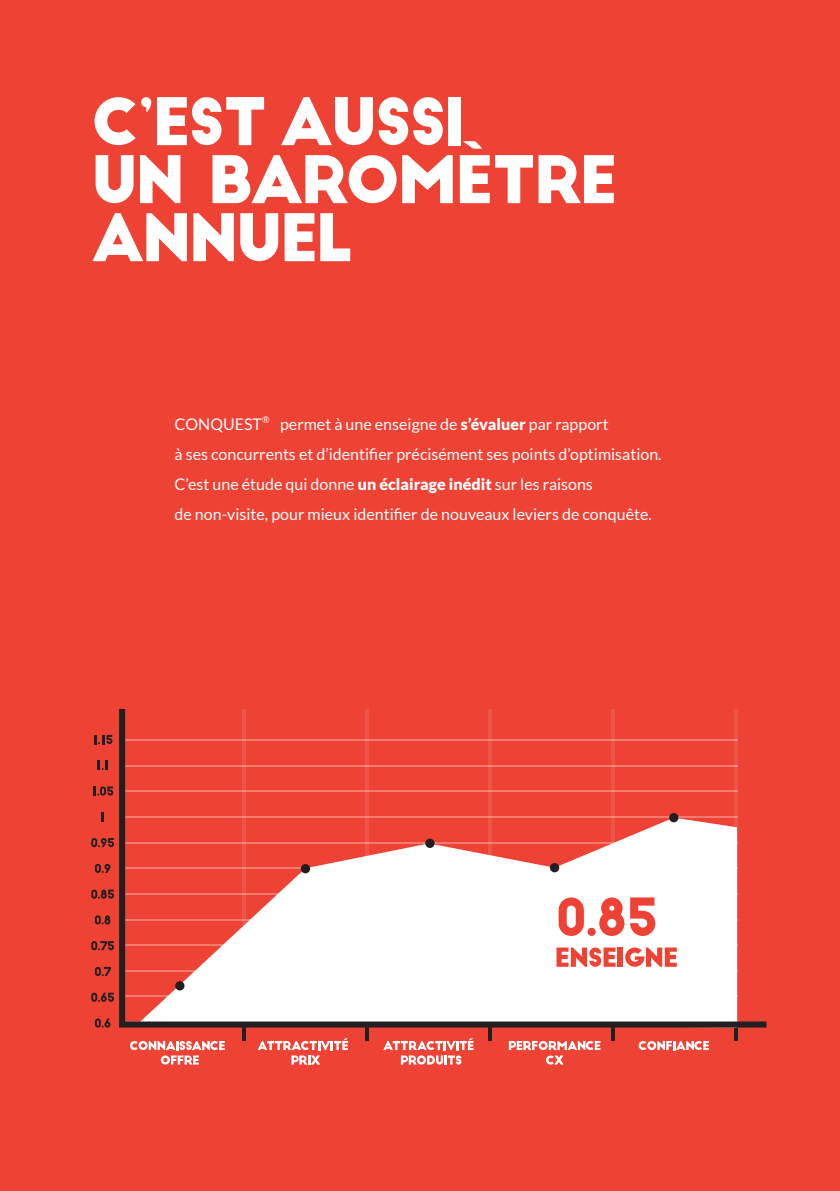
<style>
.page{position:relative;width:840px;height:1191px;background:#fff}
.page>*{position:absolute;margin:0;border:0;box-sizing:border-box;transform-origin:0 0}
.t1{font:64px/58px "Big John";letter-spacing:-.05em;color:#fff}
.Style_de_paragraphe{font:16px/30px "Lato";color:#fff}
.Style_de_paragraphe-2{font:9.4px "Lato";color:#fff}
.s1{font-weight:900}
</style>
<div class="page">
<div style="left:0;top:0;width:839px;height:1191px;background:#ee4235"></div>
<hr style="left:242px;top:1027px;width:3px;height:14px;background:#231f20">
<hr style="left:365px;top:1027px;width:3px;height:14px;background:#231f20">
<hr style="left:488px;top:1027px;width:3px;height:14px;background:#231f20">
<hr style="left:610px;top:1027px;width:3px;height:14px;background:#231f20">
<hr style="left:733px;top:1027px;width:3px;height:14px;background:#231f20">
<svg style="left:130px;top:1041px;width:95px;height:23px"></svg>
<svg style="left:508px;top:1041px;width:92px;height:23px"></svg>
<svg style="left:638px;top:1041px;width:70px;height:9px"></svg>
<svg style="left:95px;top:1018px;width:6px;height:9px"></svg>
<svg style="left:97px;top:1018px;width:13px;height:9px"></svg>
<div style="left:91px;top:992px;width:6px;height:9px;background:#231f20;border-radius:3px"></div>
<svg style="left:93px;top:992px;width:21px;height:9px"></svg>
<svg style="left:95px;top:967px;width:6px;height:9px"></svg>
<svg style="left:97px;top:967px;width:14px;height:9px"></svg>
<div style="left:91px;top:941px;width:6px;height:9px;background:#231f20;border-radius:3px"></div>
<svg style="left:93px;top:941px;width:21px;height:9px"></svg>
<svg style="left:95px;top:915px;width:6px;height:9px"></svg>
<svg style="left:97px;top:915px;width:13px;height:9px"></svg>
<div style="left:91px;top:889px;width:6px;height:9px;background:#231f20;border-radius:3px"></div>
<svg style="left:93px;top:889px;width:21px;height:9px"></svg>
<svg style="left:95px;top:864px;width:6px;height:9px"></svg>
<svg style="left:97px;top:864px;width:13px;height:9px"></svg>
<div style="left:91px;top:838px;width:6px;height:9px;background:#231f20;border-radius:3px"></div>
<svg style="left:93px;top:838px;width:21px;height:9px"></svg>
<svg style="left:101px;top:812px;width:3px;height:9px"></svg>
<svg style="left:93px;top:786px;width:20px;height:9px"></svg>
<svg style="left:97px;top:760px;width:11px;height:10px"></svg>
<svg style="left:94px;top:735px;width:18px;height:9px"></svg>
<svg style="left:119px;top:709px;width:647px;height:318px"></svg>
<div style="left:175px;top:981px;width:9px;height:9px;background:#231f20;border-radius:50%"></div>
<div style="left:300px;top:864px;width:10px;height:9px;background:#231f20;border-radius:50%"></div>
<div style="left:425px;top:838px;width:9px;height:10px;background:#231f20;border-radius:50%"></div>
<div style="left:549px;top:863px;width:10px;height:9px;background:#231f20;border-radius:50%"></div>
<svg style="left:668px;top:813px;width:10px;height:9px"></svg>
<svg style="left:257px;top:1038px;width:91px;height:26px"></svg>
<svg style="left:383px;top:1038px;width:90px;height:26px"></svg>
<svg style="left:463px;top:141px;width:19px;height:8px"></svg>
<p class="t1" style="left:91px;top:95px;width:528px">C’EST AUSSI<br>UN BAROMETRE<br>ANNUEL</p>
<p class="Style_de_paragraphe" style="left:174px;top:409px;width:89px">CONQUEST</p>
<p class="Style_de_paragraphe-2" style="left:262px;top:414px;width:9px">®</p>
<p class="Style_de_paragraphe" style="left:174px;top:409px;width:488px;text-indent:105px">permet à une enseigne de <span class="s1">s’évaluer</span> par rapport<br>à ses concurrents et d’identifier précisément ses points d’optimisation.<br>C’est une étude qui donne <span class="s1">un éclairage inédit</span> sur les raisons<br>de non-visite, pour mieux identifier de nouveaux leviers de conquête.</p>
</div>
